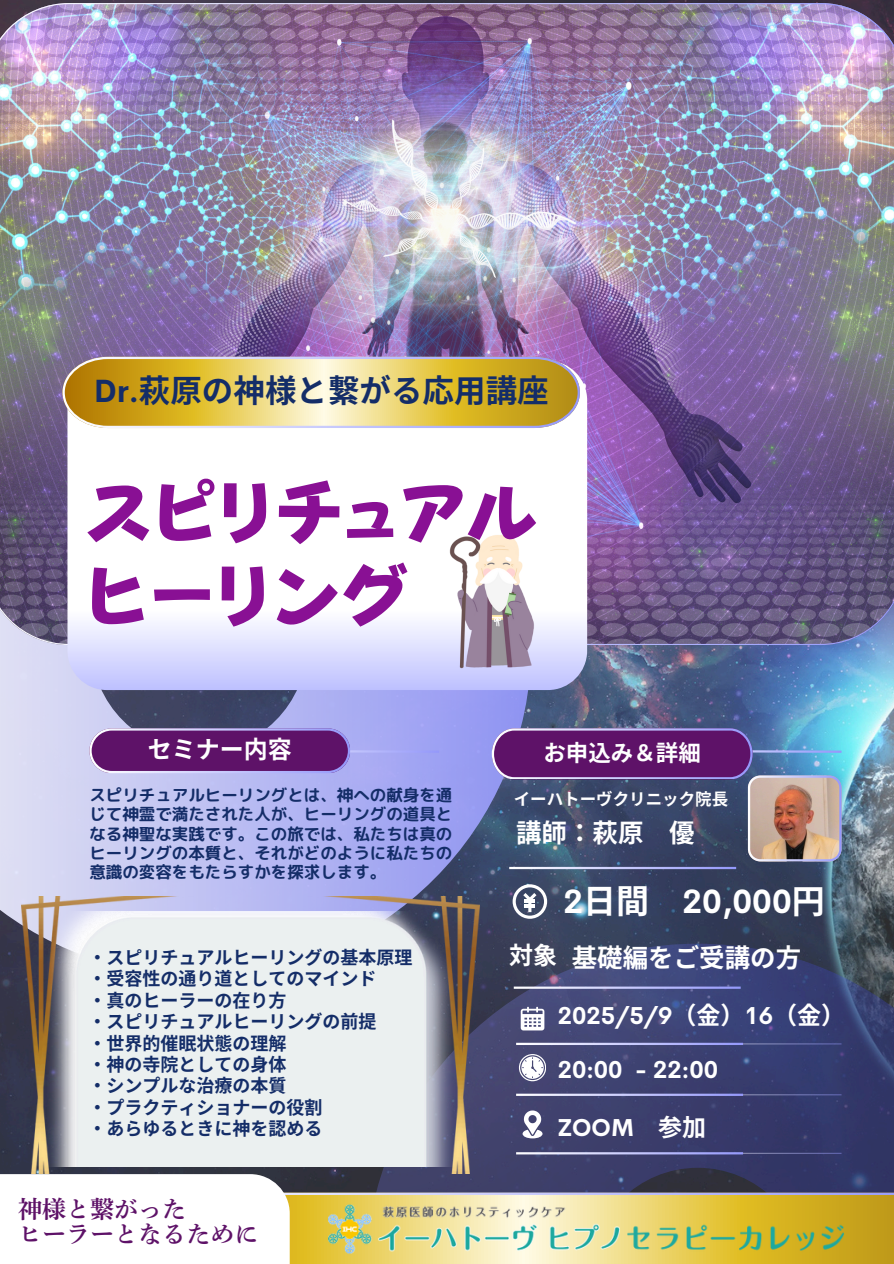
<style>
.page{position:relative;width:894px;height:1264px;background:#fff}
.page>*{position:absolute;margin:0;border:0;box-sizing:border-box;transform-origin:0 0}
.t1{font:76.5px/83.2px "TEST Pop Happiness EB";color:#891094}
.t2{font:700 33px "Cerebri Sans";color:#fff}
.t3{font:700 31.5px "Noto Sans CJ Ksc";color:#142d68}
.t4{font:700 25.5px "Noto Sans CJ Ksc";color:#fff}
.t5{font:700 24px "Cerebri Sans";color:#fff}
.t6{font:24px/25.8px "DMT Shuei Min Pr 6 B";color:#5e1268}
.t7{font:700 24px "Noto Sans CJ Ksc";color:#fff}
.t8{font:700 22.5px "Noto Sans CJ Ksc";color:#fff}
.t9{font:700 18px "Noto Sans CJ Ksc";color:#142d68}
.t10{font:16.5px/19.2px "rounded mplus 1 p bold";color:#142d68;text-align:justify}
.t11{font:700 16.5px "Noto Sans CJ Ksc";color:#fff}
.s1{font-family:"Cerebri Sans"}
.s2{font-family:"Noto Sans CJ Ksc"}
</style>
<div class="page">
<img style="left:0;top:0;width:893px;height:1192px">
<svg style="left:365px;top:943px;width:528px;height:249px;background:#3c416e"></svg>
<svg style="left:0;top:645px;width:531px;height:331px;background:#a6a9da"></svg>
<hr style="left:719px;top:1094px;width:122px;height:1px;background:#fff">
<hr style="left:719px;top:1043px;width:122px;height:1px;background:#fff">
<hr style="left:719px;top:1152px;width:122px;height:1px;background:#fff">
<svg style="left:518px;top:1054px;width:27px;height:27px"></svg>
<svg style="left:522px;top:1110px;width:20px;height:28px"></svg>
<svg style="left:520px;top:1006px;width:24px;height:24px"></svg>
<img style="left:0;top:3px;width:893px;height:641px">
<svg style="left:67px;top:361px;width:520px;height:329px"></svg>
<svg style="left:62px;top:357px;width:517px;height:71px;background:#dbbf5f"></svg>
<svg style="left:89px;top:728px;width:352px;height:45px;background:#7b4b9b"></svg>
<svg style="left:289px;top:1192px;width:604px;height:71px;background:#dac162"></svg>
<hr style="left:516px;top:1093px;width:226px;height:2px;background:#fff">
<hr style="left:516px;top:1042px;width:226px;height:3px;background:#fff">
<hr style="left:516px;top:1152px;width:226px;height:2px;background:#fff">
<img style="left:491px;top:728px;width:352px;height:133px">
<div style="left:0;top:1174px;width:289px;height:89px;background:#fff"></div>
<img style="left:445px;top:532px;width:108px;height:139px">
<img style="left:321px;top:1203px;width:530px;height:52px">
<hr style="left:513px;top:986px;width:227px;height:2px;background:#fff">
<hr style="left:509px;top:866px;width:227px;height:3px;background:#fff">
<svg style="left:512px;top:884px;width:35px;height:34px"></svg>
<img style="left:21px;top:896px;width:458px;height:277px">
<img style="left:45px;top:911px;width:412px;height:255px">
<p class="t3" style="left:94px;top:365px;width:454px"><span class="s1">Dr.</span>萩原の神様と繋がる応用講座</p>
<p class="t1" style="left:85px;top:469px;width:455px">スピリチュアルヒーリング</p>
<p class="t7" style="left:148px;top:730px;width:144px">セミナー内容</p>
<h3 class="t8" style="left:543px;top:735px;width:157px">お申込み＆詳細</h3>
<h1 class="t10" style="left:89px;top:785px;width:364px">スピリチュアルヒーリングとは、神への献身を通じて神霊で満たされた人が、ヒーリングの道具となる神聖な実践です。この旅では、私たちは真のヒーリングの本質と、それがどのように私たちの意識の変容をもたらすかを探求します。</h1>
<p class="t9" style="left:88px;top:943px;width:326px">・スピリチュアルヒーリングの基本原理</p>
<p class="t9" style="left:88px;top:964px;width:290px">・受容性の通り道としてのマインド</p>
<p class="t9" style="left:88px;top:985px;width:198px">・真のヒーラーの在り方</p>
<p class="t9" style="left:88px;top:1007px;width:290px">・スピリチュアルヒーリングの前提</p>
<p class="t9" style="left:88px;top:1028px;width:199px">・世界的催眠状態の理解</p>
<p class="t9" style="left:88px;top:1050px;width:200px">・神の寺院としての身体</p>
<p class="t9" style="left:88px;top:1071px;width:198px">・シンプルな治療の本質</p>
<p class="t9" style="left:88px;top:1092px;width:234px">・プラクティショナーの役割</p>
<p class="t9" style="left:88px;top:1114px;width:236px">・あらゆるときに神を認める</p>
<p class="t6" style="left:18px;top:1195px;width:241px">神様と繋がった<br>ヒーラーとなるために</p>
<p class="t11" style="left:513px;top:786px;width:215px">イーハトーヴクリニック院長</p>
<p class="t4" style="left:516px;top:812px;width:180px">講師：萩原 優</p>
<h4 class="t2" style="left:563px;top:880px;width:263px">2<span class="s2">日間</span> 20,000<span class="s2">円</span></h4>
<h2 class="t7" style="left:509px;top:936px;width:48px">対象</h2>
<p class="t4" style="left:571px;top:937px;width:229px">基礎編をご受講の方</p>
<h6 class="t5" style="left:557px;top:999px;width:289px">2025/5/9<span class="s2">（金）</span>16<span class="s2">（金）</span></h6>
<p class="t5" style="left:557px;top:1053px;width:162px">20:00 - 22:00</p>
<p class="t5" style="left:557px;top:1111px;width:147px">ZOOM <span class="s2">参加</span></p>
</div>
